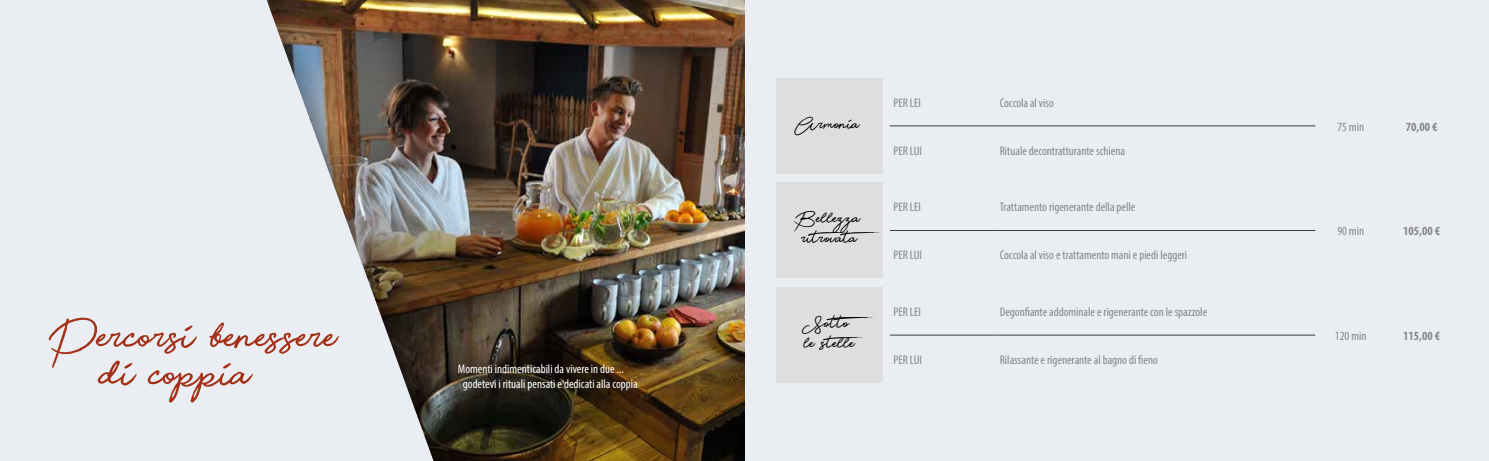
<style>
.page{position:relative;width:1489px;height:461px;background:#fff}
.page>*{position:absolute;margin:0;border:0;box-sizing:border-box;transform-origin:0 0}
.t1{font:62.5px "Beauty";color:#a33017}
.t2{font:25px/20px "Beauty";color:#000}
.t3{font:condensed 12.5px "Myriad Pro";color:#878787}
.t4{font:condensed 12.5px/15px "Myriad Pro";color:#fff}
.t5{font:700 condensed 12.5px "Myriad Pro";color:#878787}
</style>
<div class="page">
<div style="left:0;top:0;width:1488px;height:461px;background:#eaedf1"></div>
<img style="left:475px;top:0;width:269px;height:461px">
<div style="left:0;top:0;width:475px;height:461px;background:#000;opacity:.3"></div>
<svg style="left:0;top:0;width:433px;height:461px"></svg>
<div style="left:776px;top:78px;width:106px;height:96px;background:#dedede"></div>
<hr style="left:996px;top:126px;width:319px;height:1px;background:#3c3c3b">
<hr style="left:889px;top:126px;width:107px;height:1px;background:#3c3c3b">
<div style="left:776px;top:182px;width:106px;height:96px;background:#dedede"></div>
<hr style="left:996px;top:230px;width:319px;height:1px;background:#3c3c3b">
<hr style="left:889px;top:230px;width:107px;height:1px;background:#3c3c3b">
<div style="left:776px;top:287px;width:106px;height:96px;background:#dedede"></div>
<hr style="left:996px;top:335px;width:319px;height:1px;background:#3c3c3b">
<hr style="left:889px;top:335px;width:107px;height:1px;background:#3c3c3b">
<h1 class="t1" style="left:57px;top:312px;width:282px">Percorsi benessere</h1>
<h1 class="t1" style="left:102px;top:349px;width:151px">di coppia</h1>
<p class="t4" style="left:463px;top:360px;width:176px;text-indent:-5px">Momenti indimenticabili da vivere in due ... godetevi i rituali pensati e dedicati alla coppia</p>
<h2 class="t2" style="left:799px;top:118px;width:62px">Armonia</h2>
<p class="t3" style="left:893px;top:95px;width:29px">PER LEI</p>
<p class="t3" style="left:999px;top:95px;width:56px">Coccola al viso</p>
<p class="t3" style="left:893px;top:143px;width:30px">PER LUI</p>
<p class="t3" style="left:999px;top:143px;width:127px">Rituale decontratturante schiena</p>
<h2 class="t2" style="left:798px;top:212px;width:89px">Bellezza ritrovata</h2>
<p class="t3" style="left:893px;top:199px;width:29px">PER LEI</p>
<p class="t3" style="left:999px;top:199px;width:137px">Trattamento rigenerante della pelle</p>
<p class="t3" style="left:893px;top:247px;width:30px">PER LUI</p>
<p class="t3" style="left:999px;top:247px;width:189px">Coccola al viso e trattamento mani e piedi leggeri</p>
<h2 class="t2" style="left:804px;top:317px;width:76px">S o tto le stelle</h2>
<p class="t3" style="left:893px;top:304px;width:29px">PER LEI</p>
<p class="t3" style="left:999px;top:304px;width:209px">Degonfiante addominale e rigenerante con le spazzole</p>
<p class="t3" style="left:893px;top:352px;width:30px">PER LUI</p>
<p class="t3" style="left:999px;top:352px;width:160px">Rilassante e rigenerante al bagno di fieno</p>
<p class="t3" style="left:1337px;top:119px;width:28px">75 min</p>
<p class="t5" style="left:1405px;top:118px;width:33px">70,00 €</p>
<p class="t3" style="left:1337px;top:223px;width:28px">90 min</p>
<p class="t5" style="left:1402px;top:223px;width:38px">105,00 €</p>
<p class="t3" style="left:1334px;top:328px;width:33px">120 min</p>
<p class="t5" style="left:1402px;top:328px;width:38px">115,00 €</p>
</div>
